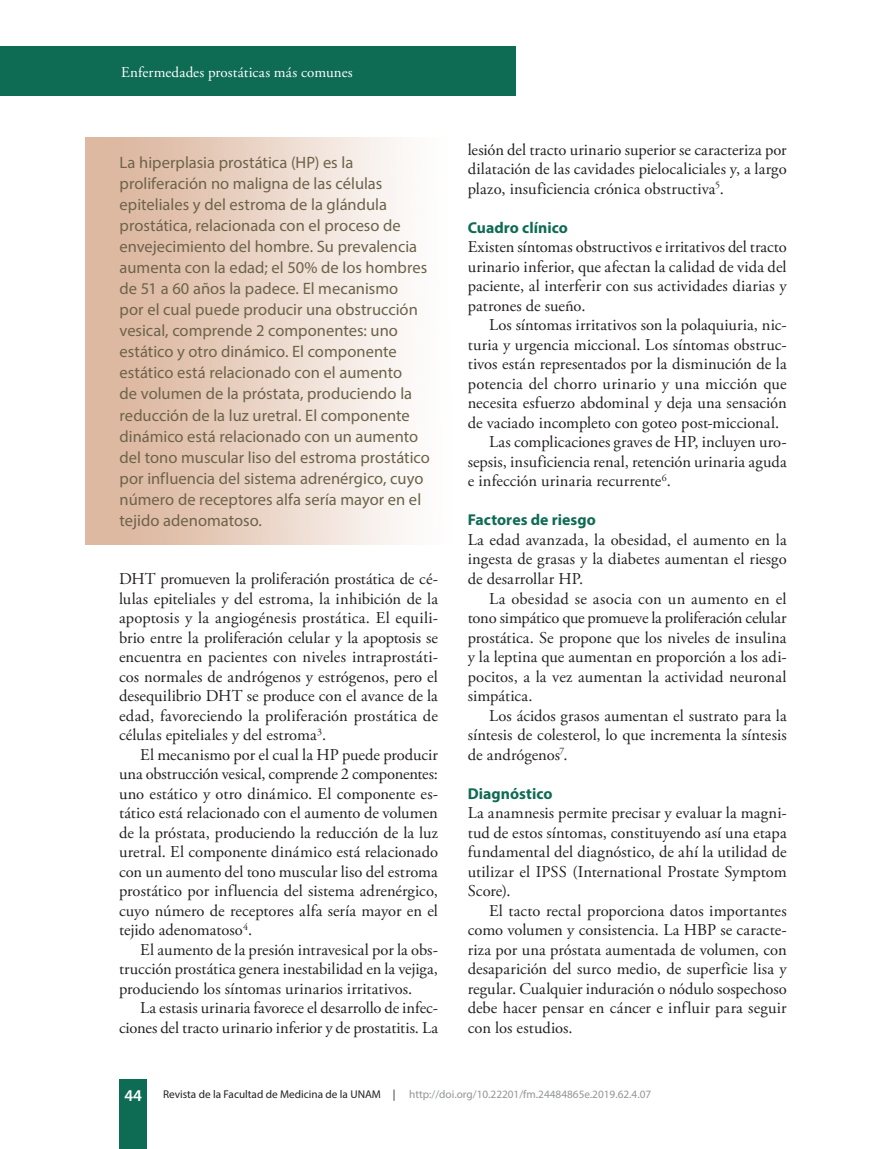
<style>
.page{position:relative;width:893px;height:1149px;background:#fff}
.page>*{position:absolute;margin:0;border:0;box-sizing:border-box;transform-origin:0 0}
.t1{font:16.5px/19.5px "Adobe Garamond Pro";color:#231f20;text-align:justify}
.t2{font:16.5px/21px "Myriad Pro";color:#6c634a}
.t3{font:600 16.5px "Myriad Pro";color:#fff}
.t4{font:700 15.75px "Myriad Pro";letter-spacing:.005em;color:#0e6b54}
.t5{font:15px "Adobe Garamond Pro";letter-spacing:.01em;color:#fff}
.t6{font:11.25px "Myriad Pro";color:#939598}
.t7{font:11.25px "Myriad Pro";color:#231f20}
</style>
<div class="page">
<div style="left:119px;top:1079px;width:28px;height:69px;background:#0e6b54"></div>
<div style="left:0;top:47px;width:516px;height:49px;background:#0e6b54"></div>
<p class="t5" style="left:121px;top:63px;width:233px">Enfermedades prostáticas más comunes</p>
<p class="t2" style="left:120px;top:152px;width:312px">La hiperplasia prostática (HP) es la proliferación no maligna de las células epiteliales y del estroma de la glándula prostática, relacionada con el proceso de envejecimiento del hombre. Su prevalencia aumenta con la edad; el 50% de los hombres de 51 a 60 años la padece. El mecanismo<br>por el cual puede producir una obstrucción vesical, comprende 2 componentes: uno estático y otro dinámico. El componente estático está relacionado con el aumento<br>de volumen de la próstata, produciendo la reducción de la luz uretral. El componente dinámico está relacionado con un aumento del tono muscular liso del estroma prostático por influencia del sistema adrenérgico, cuyo número de receptores alfa sería mayor en el tejido adenomatoso.</p>
<p class="t1" style="left:119px;top:569px;width:321px">DHT promueven la proliferación prostática de cé&shy;lulas epiteliales y del estroma, la inhibición de la apoptosis y la angiogénesis prostática. El equili&shy;brio entre la proliferación celular y la apoptosis se encuentra en pacientes con niveles intraprostáti&shy;cos normales de andrógenos y estrógenos, pero el desequilibrio DHT se produce con el avance de la edad, favoreciendo la proliferación prostática de células epiteliales y del estroma<sup>3</sup>.</p>
<p class="t1" style="left:119px;top:745px;width:320px;text-indent:21px">El mecanismo por el cual la HP puede producir una obstrucción vesical, comprende 2 componentes: uno estático y otro dinámico. El componente es&shy;tático está relacionado con el aumento de volumen de la próstata, produciendo la reducción de la luz uretral. El componente dinámico está relacionado con un aumento del tono muscular liso del estroma prostático por influencia del sistema adrenérgico, cuyo número de receptores alfa sería mayor en el tejido adenomatoso<sup>4</sup>.</p>
<p class="t1" style="left:119px;top:940px;width:320px;text-indent:21px">El aumento de la presión intravesical por la obs&shy;trucción prostática genera inestabilidad en la vejiga, produciendo los síntomas urinarios irritativos.</p>
<p class="t1" style="left:119px;top:998px;width:321px;text-align:right">La estasis urinaria favorece el desarrollo de infec&shy;ciones del tracto urinario inferior y de prostatitis. La</p>
<p class="t1" style="left:468px;top:140px;width:320px">lesión del tracto urinario superior se caracteriza por dilatación de las cavidades pielocaliciales y, a largo plazo, insuficiencia crónica obstructiva<sup>5</sup>.</p>
<p class="t4" style="left:468px;top:217px;width:102px">Cuadro clínico</p>
<p class="t1" style="left:468px;top:238px;width:320px">Existen síntomas obstructivos e irritativos del tracto urinario inferior, que afectan la calidad de vida del paciente, al interferir con sus actividades diarias y patrones de sueño.</p>
<p class="t1" style="left:489px;top:316px;width:299px">Los síntomas irritativos son la polaquiuria, nic-</p>
<p class="t1" style="left:468px;top:335px;width:320px">turia y urgencia miccional. Los síntomas obstruc-</p>
<p class="t1" style="left:468px;top:355px;width:321px">tivos están representados por la disminución de la</p>
<p class="t1" style="left:468px;top:374px;width:320px">potencia del chorro urinario y una micción que</p>
<p class="t1" style="left:468px;top:394px;width:320px">necesita esfuerzo abdominal y deja una sensación</p>
<p class="t1" style="left:468px;top:413px;width:313px">de vaciado incompleto con goteo post-miccional.</p>
<p class="t1" style="left:489px;top:433px;width:299px">Las complicaciones graves de HP, incluyen uro-</p>
<p class="t1" style="left:468px;top:452px;width:321px">sepsis, insuficiencia renal, retención urinaria aguda</p>
<p class="t1" style="left:468px;top:472px;width:205px">e infección urinaria recurrente<sup>6</sup>.</p>
<p class="t4" style="left:468px;top:509px;width:130px">Factores de riesgo</p>
<p class="t1" style="left:468px;top:530px;width:321px">La edad avanzada, la obesidad, el aumento en la ingesta de grasas y la diabetes aumentan el riesgo de desarrollar HP.</p>
<p class="t1" style="left:468px;top:589px;width:320px;text-indent:21px">La obesidad se asocia con un aumento en el tono simpático que promueve la proliferación celular prostática. Se propone que los niveles de insulina y la leptina que aumentan en proporción a los adi&shy;pocitos, a la vez aumentan la actividad neuronal simpática.</p>
<p class="t1" style="left:468px;top:706px;width:321px;text-indent:21px">Los ácidos grasos aumentan el sustrato para la síntesis de colesterol, lo que incrementa la síntesis de andrógenos<sup>7</sup>.</p>
<p class="t4" style="left:468px;top:782px;width:86px">Diagnóstico</p>
<p class="t1" style="left:468px;top:803px;width:321px">La anamnesis permite precisar y evaluar la magni&shy;tud de estos síntomas, constituyendo así una etapa fundamental del diagnóstico, de ahí la utilidad de utilizar el IPSS (International Prostate Symptom Score).</p>
<p class="t1" style="left:468px;top:901px;width:320px;text-indent:21px">El tacto rectal proporciona datos importantes como volumen y consistencia. La HBP se caracte&shy;riza por una próstata aumentada de volumen, con desaparición del surco medio, de superficie lisa y regular. Cualquier induración o nódulo sospechoso debe hacer pensar en cáncer e influir para seguir con los estudios.</p>
<p class="t3" style="left:124px;top:1084px;width:19px">44</p>
<p class="t7" style="left:163px;top:1086px;width:234px">Revista de la Facultad de Medicina de la UNAM |</p>
<p class="t6" style="left:409px;top:1086px;width:243px">http://doi.org/10.22201/fm.24484865e.2019.62.4.07</p>
</div>
